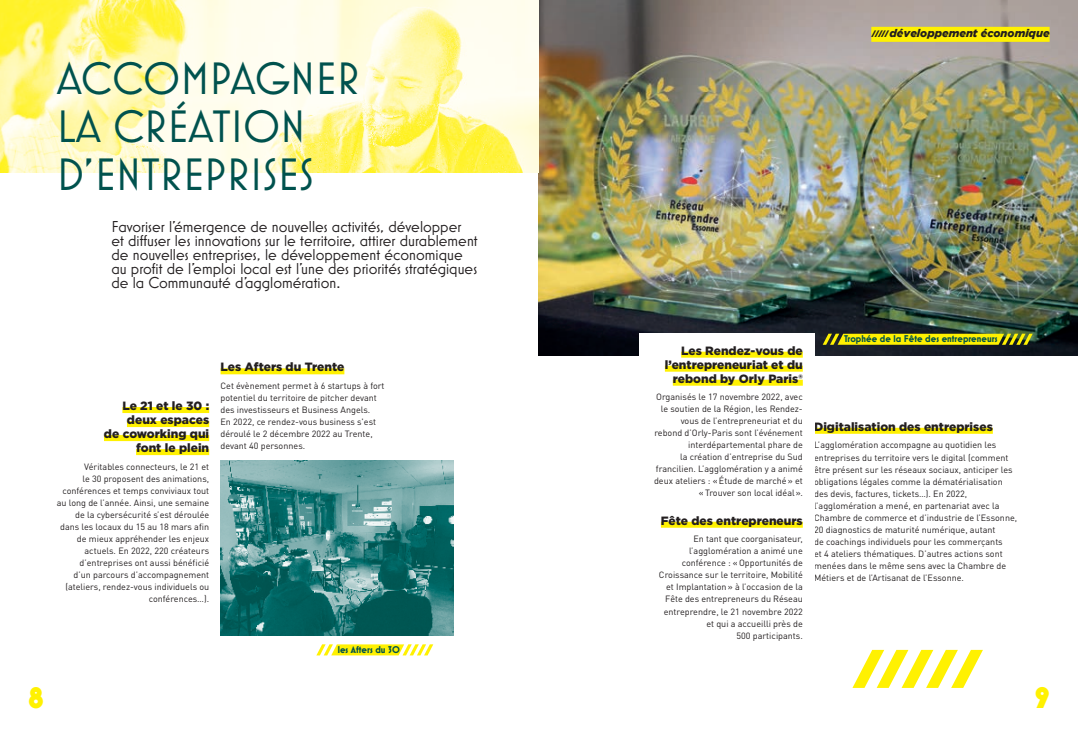
<style>
.page{position:relative;width:1078px;height:738px;background:#fff}
.page>*{position:absolute;margin:0;border:0;box-sizing:border-box;transform-origin:0 0}
.t1{font:46px/48px "Mostra Nuova";color:#00524e}
.t2{font:800 30px "Mostra Nuova";color:#fff101}
.t3{font:16px/14px "Mostra Nuova";color:#231f20}
.t4{font:900 12px/14px "Gotham";color:#231f20;text-align:right}
.t5{font:italic 900 11px "Gotham";color:#231f20}
.t6{font:700 10px "Mostra Nuova";color:#00524e}
.t7{font:9px/12px "DINOT";color:#231f20;text-align:right}
.s1{font-family:"Acier BAT Text Noir";font-weight:400;font-style:normal}
</style>
<div class="page">
<img style="left:220px;top:460px;width:233px;height:175px">
<img style="left:539px;top:0;width:538px;height:355px">
<div style="left:871px;top:27px;width:178px;height:15px;background:#fff101"></div>
<svg style="left:316px;top:644px;width:17px;height:11px"></svg>
<svg style="left:402px;top:644px;width:31px;height:11px"></svg>
<div style="left:334px;top:644px;width:67px;height:11px;background:#fff101"></div>
<img style="left:0;top:0;width:539px;height:172px">
<div style="left:122px;top:407px;width:87px;height:6px;background:#fff101"></div>
<div style="left:127px;top:421px;width:82px;height:6px;background:#fff101"></div>
<div style="left:104px;top:435px;width:105px;height:6px;background:#fff101"></div>
<div style="left:136px;top:449px;width:73px;height:6px;background:#fff101"></div>
<div style="left:814px;top:427px;width:178px;height:6px;background:#fff101"></div>
<div style="left:220px;top:368px;width:124px;height:6px;background:#fff101"></div>
<div style="left:639px;top:333px;width:175px;height:316px;background:#fff"></div>
<div style="left:681px;top:351px;width:121px;height:6px;background:#fff101"></div>
<div style="left:664px;top:365px;width:138px;height:6px;background:#fff101"></div>
<div style="left:672px;top:379px;width:130px;height:6px;background:#fff101"></div>
<div style="left:660px;top:521px;width:142px;height:6px;background:#fff101"></div>
<svg style="left:822px;top:333px;width:17px;height:11px"></svg>
<svg style="left:1001px;top:333px;width:31px;height:11px"></svg>
<div style="left:840px;top:333px;width:161px;height:11px;background:#fff101"></div>
<svg style="left:853px;top:649px;width:129px;height:38px"></svg>
<h1 class="t1" style="left:57px;top:53px;width:305px">ACCOMPAGNER<br>LA CRÉATION<br>D’ENTREPRISES</h1>
<p class="t3" style="left:111px;top:219px;width:368px">Favoriser l’émergence de nouvelles activités, développer et diffuser les innovations sur le territoire, attirer durablement de nouvelles entreprises, le développement économique au profit de l’emploi local est l’une des priorités stratégiques de la Communauté d’agglomération.</p>
<h3 class="t4" style="left:104px;top:398px;width:107px">Le 21 et le 30 : deux espaces<br>de coworking qui font le plein</h3>
<p class="t7" style="left:57px;top:460px;width:154px">Véritables connecteurs, le 21 et<br>le 30 proposent des animations, conférences et temps conviviaux tout au long de l’année. Ainsi, une semaine de la cybersécurité s’est déroulée dans les locaux du 15 au 18 mars afin de mieux appréhender les enjeux actuels. En 2022, 220 créateurs d’entreprises ont aussi bénéficié<br>d’un parcours d’accompagnement (ateliers, rendez-vous individuels ou conférences…).</p>
<h3 class="t4" style="left:220px;top:359px;width:125px">Les Afters du Trente</h3>
<p class="t7" style="left:220px;top:379px;width:165px;text-align:left">Cet évènement permet à 6 startups à fort potentiel du territoire de pitcher devant des investisseurs et Business Angels.<br>En 2022, ce rendez-vous business s'est déroulé le 2 décembre 2022 au Trente, devant 40 personnes.</p>
<p class="t6" style="left:337px;top:643px;width:64px">les Afters du 30</p>
<p class="t5" style="left:871px;top:27px;width:180px"><span class="s1">/////</span>développement économique</p>
<h3 class="t4" style="left:664px;top:343px;width:139px">Les Rendez-vous de l’entrepreneuriat et du rebond by Orly Paris®</h3>
<p class="t7" style="left:654px;top:390px;width:150px">Organisés le 17 novembre 2022, avec le soutien de la Région, les Rendez&shy;vous de l’entrepreneuriat et du rebond d’Orly-Paris sont l’événement interdépartemental phare de<br>la création d’entreprise du Sud francilien. L’agglomération y a animé deux ateliers : «Étude de marché» et «Trouver son local idéal».</p>
<h3 class="t4" style="left:660px;top:513px;width:143px">Fête des entrepreneurs</h3>
<p class="t7" style="left:658px;top:532px;width:145px">En tant que coorganisateur, l’agglomération a animé une conférence : «Opportunités de<br>Croissance sur le territoire, Mobilité et Implantation» à l’occasion de la<br>Fête des entrepreneurs du Réseau entreprendre, le 21 novembre 2022 et qui a accueilli près de<br>500 participants.</p>
<p class="t6" style="left:843px;top:333px;width:155px">Trophée de la Fête des entrepreneurs</p>
<h3 class="t4" style="left:814px;top:419px;width:180px">Digitalisation des entreprises</h3>
<p class="t7" style="left:814px;top:438px;width:204px;text-align:left">L’agglomération accompagne au quotidien les entreprises du territoire vers le digital (comment être présent sur les réseaux sociaux, anticiper les obligations légales comme la dématérialisation des devis, factures, tickets…). En 2022, l’agglomération a mené, en partenariat avec la Chambre de commerce et d’industrie de l’Essonne, 20 diagnostics de maturité numérique, autant<br>de coachings individuels pour les commerçants<br>et 4 ateliers thématiques. D’autres actions sont menées dans le même sens avec la Chambre de Métiers et de l’Artisanat de l’Essonne.</p>
<h2 class="t2" style="left:28px;top:679px;width:17px">8</h2>
<h2 class="t2" style="left:1034px;top:679px;width:16px">9</h2>
</div>
